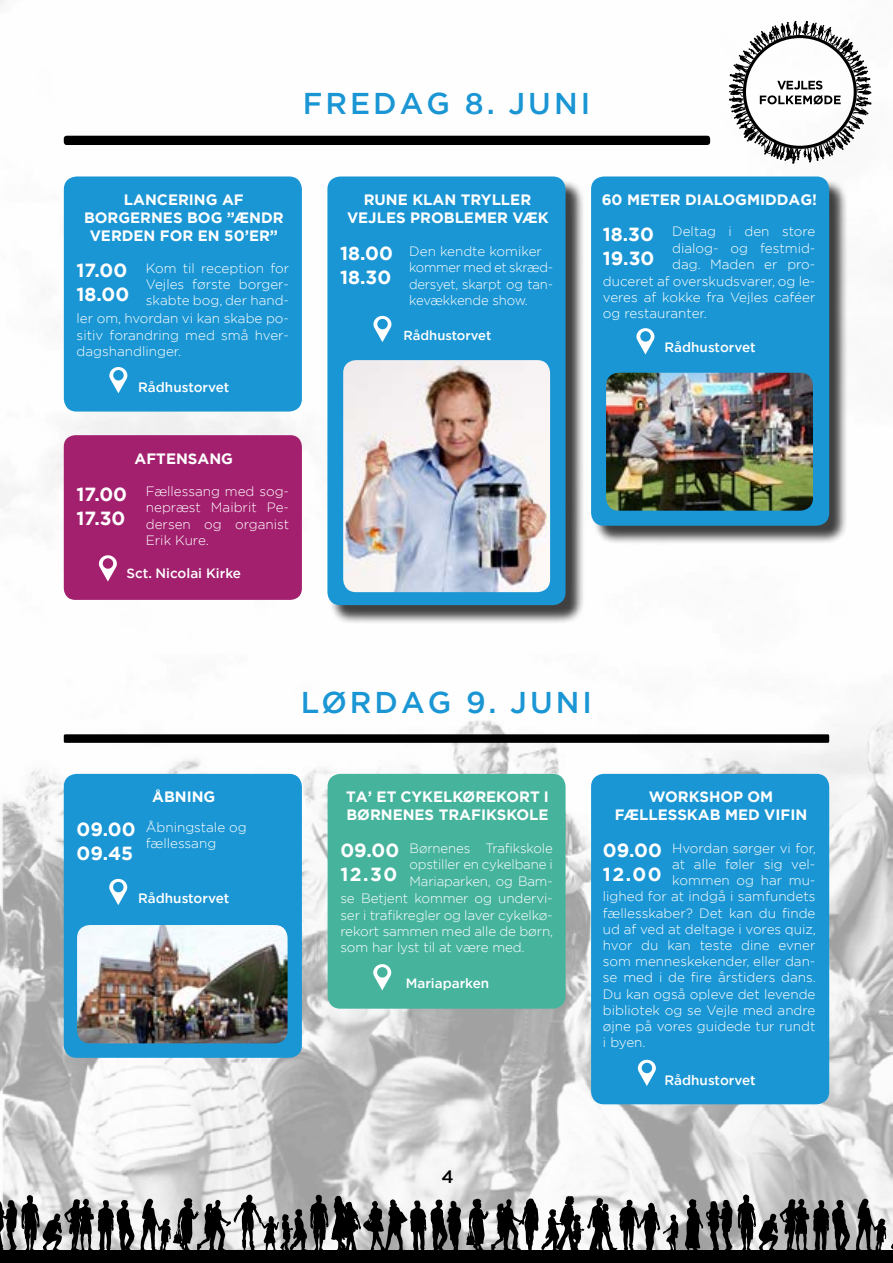
<style>
.page{position:relative;width:893px;height:1263px;background:#fff}
.page>*{position:absolute;margin:0;border:0;box-sizing:border-box;transform-origin:0 0}
.t1{font:500 30px "Gotham";letter-spacing:.1em;color:#1a96d4}
.t2{font:700 18.9px/24px "Gotham";color:#fff}
.t3{font:500 18px "Gotham";color:#000}
.t4{font:700 15px/18px "Gotham";color:#fff;text-align:center}
.t5{font:300 13.5px/16.2px "Gotham";color:#fff;text-align:justify}
.t6{font:500 13.5px "Gotham";color:#fff}
.t7{font:300 13.5px/16.2px "Gotham";letter-spacing:-.02em;color:#fff}
.t8{font:500 13.05px "Gotham";color:#fff}
</style>
<div class="page">
<img style="left:0;top:0;width:893px;height:1251px">
<div style="left:64px;top:176px;width:238px;height:236px;background:#1a96d4;border-radius:13px"></div>
<div style="left:64px;top:435px;width:238px;height:165px;background:#a2206e;border-radius:12px"></div>
<div style="left:330px;top:179px;width:255px;height:446px;background:#000;opacity:.75"></div>
<div style="left:327px;top:176px;width:239px;height:429px;background:#1a96d4;border-radius:13px"></div>
<div style="left:594px;top:179px;width:255px;height:366px;background:#000;opacity:.75"></div>
<div style="left:591px;top:176px;width:238px;height:350px;background:#1a96d4;border-radius:13px"></div>
<img style="left:606px;top:373px;width:207px;height:138px">
<img style="left:343px;top:360px;width:207px;height:232px">
<div style="left:64px;top:774px;width:238px;height:284px;background:#1a96d4;border-radius:13px"></div>
<div style="left:591px;top:774px;width:238px;height:330px;background:#1a96d4;border-radius:13px"></div>
<div style="left:328px;top:774px;width:238px;height:235px;background:#46b39d;border-radius:13px"></div>
<div style="left:64px;top:734px;width:765px;height:9px;background:#000;border-radius:2px"></div>
<img style="left:77px;top:925px;width:211px;height:118px">
<div style="left:64px;top:136px;width:646px;height:9px;background:#000;border-radius:3px"></div>
<svg style="left:109px;top:367px;width:18px;height:26px"></svg>
<svg style="left:99px;top:555px;width:18px;height:26px"></svg>
<svg style="left:373px;top:316px;width:18px;height:26px"></svg>
<svg style="left:636px;top:328px;width:18px;height:26px"></svg>
<svg style="left:109px;top:879px;width:18px;height:26px"></svg>
<svg style="left:373px;top:964px;width:18px;height:26px"></svg>
<svg style="left:638px;top:1060px;width:18px;height:26px"></svg>
<svg style="left:0;top:1194px;width:678px;height:57px"></svg>
<div style="left:0;top:1251px;width:893px;height:12px;background:#000"></div>
<svg style="left:685px;top:1194px;width:165px;height:57px;background:#656565"></svg>
<svg style="left:856px;top:1195px;width:37px;height:56px"></svg>
<svg style="left:729px;top:21px;width:142px;height:143px"></svg>
<h1 class="t1" style="left:303px;top:84px;width:289px">FREDAG 8. JUNI</h1>
<p class="t4" style="left:84px;top:191px;width:201px">LANCERING AF<br>BORGERNES BOG ”ÆNDR<br>VERDEN FOR EN 50’ER”</p>
<h2 class="t2" style="left:77px;top:258px;width:54px">17.00<br>18.00</h2>
<p class="t5" style="left:146px;top:260px;width:145px">Kom til reception for Vejles første borger&shy;skabte bog, der hand-</p>
<p class="t5" style="left:77px;top:310px;width:214px">ler om, hvordan vi kan skabe po&shy;sitiv forandring med små hver&shy;dagshandlinger.</p>
<p class="t6" style="left:138px;top:378px;width:93px">Rådhustorvet</p>
<p class="t4" style="left:135px;top:449px;width:100px">AFTENSANG</p>
<h2 class="t2" style="left:77px;top:482px;width:52px">17.00<br>17.30</h2>
<p class="t5" style="left:146px;top:483px;width:145px">Fællessang med sog&shy;nepræst Maibrit Pe&shy;dersen og organist Erik Kure.</p>
<p class="t6" style="left:127px;top:565px;width:116px">Sct. Nicolai Kirke</p>
<p class="t4" style="left:347px;top:191px;width:203px">RUNE KLAN TRYLLER<br>VEJLES PROBLEMER VÆK</p>
<h2 class="t2" style="left:340px;top:241px;width:54px">18.00<br>18.30</h2>
<p class="t7" style="left:409px;top:243px;width:145px">Den kendte komiker kommer med et skræd&shy;dersyet, skarpt og tan&shy;kevækkende show.</p>
<p class="t8" style="left:404px;top:326px;width:89px">Rådhustorvet</p>
<p class="t4" style="left:602px;top:191px;width:217px">60 METER DIALOGMIDDAG!</p>
<h2 class="t2" style="left:603px;top:222px;width:53px">18.30<br>19.30</h2>
<p class="t5" style="left:672px;top:223px;width:145px">Deltag i den store dialog- og festmid&shy;dag. Maden er pro-</p>
<p class="t5" style="left:603px;top:273px;width:214px">duceret af overskudsvarer, og le&shy;veres af kokke fra Vejles caféer og restauranter.</p>
<p class="t6" style="left:664px;top:339px;width:93px">Rådhustorvet</p>
<p class="t4" style="left:152px;top:788px;width:65px">ÅBNING</p>
<h2 class="t2" style="left:77px;top:818px;width:60px">09.00<br>09.45</h2>
<p class="t5" style="left:146px;top:819px;width:102px">Åbningstale og fællessang</p>
<p class="t6" style="left:138px;top:889px;width:93px">Rådhustorvet</p>
<h1 class="t1" style="left:301px;top:682px;width:292px">LØRDAG 9. JUNI</h1>
<p class="t4" style="left:346px;top:788px;width:204px;text-align:left">TA’ ET CYKELKØREKORT I<br>BØRNENES TRAFIKSKOLE</p>
<h2 class="t2" style="left:340px;top:839px;width:60px">09.00<br>12.30</h2>
<p class="t5" style="left:410px;top:840px;width:145px">Børnenes Trafikskole opstiller en cykelbane i Mariaparken, og Bam-</p>
<p class="t5" style="left:340px;top:890px;width:214px">se Betjent kommer og undervi&shy;ser i trafikregler og laver cykelkø&shy;rekort sammen med alle de børn, som har lyst til at være med.</p>
<p class="t6" style="left:406px;top:975px;width:85px">Mariaparken</p>
<p class="t4" style="left:615px;top:788px;width:194px">WORKSHOP OM<br>FÆLLESSKAB MED VIFIN</p>
<h2 class="t2" style="left:603px;top:838px;width:60px">09.00<br>12.00</h2>
<p class="t5" style="left:672px;top:839px;width:145px">Hvordan sørger vi for, at alle føler sig vel&shy;kommen og har mu-</p>
<p class="t5" style="left:603px;top:888px;width:215px">lighed for at indgå i samfundets fællesskaber? Det kan du finde ud af ved at deltage i vores quiz, hvor du kan teste dine evner som menneskekender, eller dan&shy;se med i de fire årstiders dans.<br>Du kan også opleve det levende bibliotek og se Vejle med andre øjne på vores guidede tur rundt i byen.</p>
<p class="t6" style="left:664px;top:1071px;width:93px">Rådhustorvet</p>
<h3 class="t3" style="left:441px;top:1164px;width:14px">4</h3>
</div>
